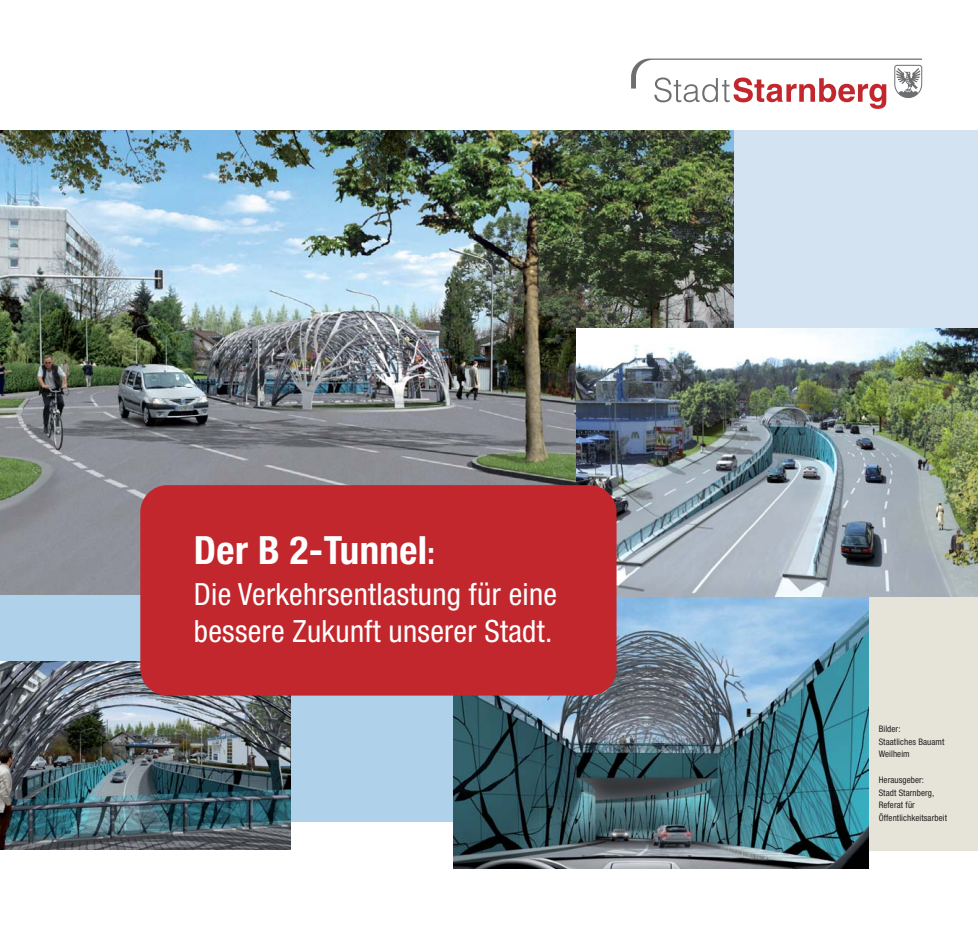
<style>
.page{position:relative;width:978px;height:936px;background:#fff}
.page>*{position:absolute;margin:0;border:0;box-sizing:border-box;transform-origin:0 0}
.t1{font:700 condensed 39px "Helvetica Neue LT";letter-spacing:.01em;color:#fff}
.t2{font:condensed 30.6px/36.8px "Helvetica Neue LT";letter-spacing:.01em;color:#fff}
.t3{font:condensed 9px/12.8px "Helvetica Neue LT";letter-spacing:.01em;color:#231f20}
.s1{font-size:30.6px}
</style>
<div class="page">
<div style="left:0;top:527px;width:510px;height:295px;background:#afd1e9"></div>
<div style="left:729px;top:130px;width:249px;height:201px;background:#d3e3f1"></div>
<div style="left:760px;top:581px;width:218px;height:269px;background:#e6e3d8"></div>
<img style="left:0;top:130px;width:734px;height:464px">
<img style="left:454px;top:596px;width:415px;height:272px">
<svg style="left:631px;top:59px;width:291px;height:50px"></svg>
<img style="left:577px;top:328px;width:401px;height:268px">
<img style="left:0;top:661px;width:290px;height:188px">
<div style="left:140px;top:485px;width:477px;height:210px;background:#c1272d;border-radius:27px"></div>
<h1 class="t1" style="left:194px;top:536px;width:242px">Der B 2-Tunnel<span class="s1">:</span></h1>
<h2 class="t2" style="left:194px;top:578px;width:365px">Die Verkehrsentlastung für eine bessere Zukunft unserer Stadt.</h2>
<p class="t3" style="left:879px;top:723px;width:67px">Bilder:<br>Staatliches Bauamt<br>Weilheim</p>
<p class="t3" style="left:879px;top:774px;width:70px">Herausgeber:<br>Stadt Starnberg,<br>Referat für<br>Öffentlichkeitsarbeit</p>
</div>
